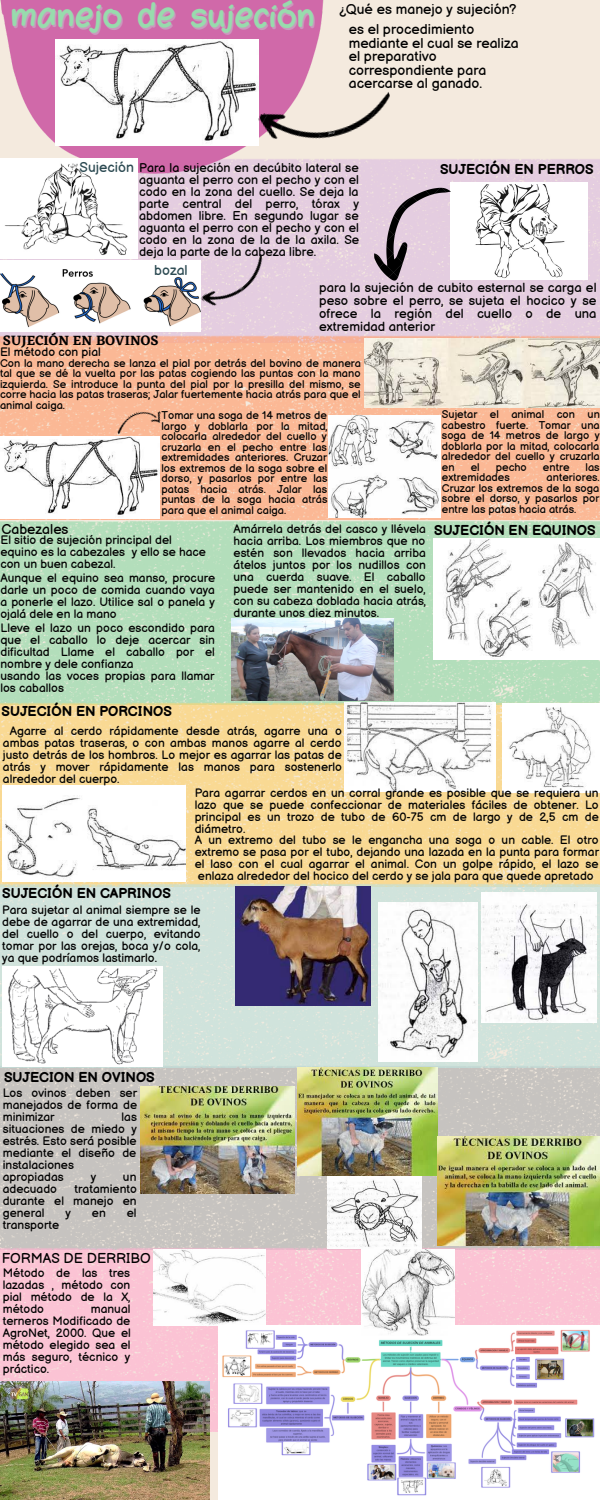
<style>
.page{position:relative;width:600px;height:1500px;background:#f4eade}
.page>*{position:absolute;margin:0;border:0;box-sizing:border-box;transform-origin:0 0}
.t1{font:30px "Mulled Wine Season";color:#98dbad}
.t2{font:14px/13.5px "Balsamiq Sans";color:#000}
.t3{font:700 14px "Balsamiq Sans";color:#000}
.t4{font:600 14px "Eczar";color:#000}
.t5{font:14px "Balsamiq Sans";color:#2c4a52}
.t6{font:13px/12.8px "Balsamiq Sans";color:#000;text-align:justify}
.t7{font:12.5px/12px "Balsamiq Sans";color:#000;text-align:justify}
.t8{font:12px/12px "Balsamiq Sans";color:#000;text-align:justify}
.t9{font:11px/10.5px "Balsamiq Sans";color:#000;text-align:justify}
.s1{font-size:14px;color:#2c4a52}
</style>
<div class="page">
<div style="left:0;top:159px;width:600px;height:177px;background:#e4cde0"></div>
<img style="left:0;top:886px;width:600px;height:362px">
<img style="left:0;top:336px;width:600px;height:550px">
<img style="left:0;top:1248px;width:600px;height:183px">
<img style="left:0;top:0;width:323px;height:174px">
<img style="left:56px;top:40px;width:202px;height:105px">
<img style="left:257px;top:75px;width:141px;height:87px">
<img style="left:0;top:261px;width:201px;height:71px">
<img style="left:0;top:159px;width:137px;height:100px">
<img style="left:451px;top:182px;width:136px;height:97px">
<img style="left:201px;top:248px;width:71px;height:70px">
<img style="left:374px;top:187px;width:77px;height:95px">
<img style="left:364px;top:339px;width:236px;height:69px">
<img style="left:0;top:437px;width:159px;height:81px">
<img style="left:328px;top:416px;width:113px;height:102px">
<img style="left:113px;top:403px;width:51px;height:39px">
<img style="left:434px;top:538px;width:166px;height:121px">
<img style="left:232px;top:619px;width:162px;height:82px">
<img style="left:344px;top:703px;width:152px;height:88px">
<img style="left:502px;top:704px;width:98px;height:88px">
<img style="left:3px;top:785px;width:183px;height:97px">
<img style="left:235px;top:886px;width:135px;height:119px">
<img style="left:378px;top:902px;width:99px;height:159px">
<img style="left:482px;top:892px;width:114px;height:131px">
<img style="left:3px;top:966px;width:160px;height:100px">
<img style="left:328px;top:1176px;width:93px;height:73px">
<img style="left:141px;top:1086px;width:153px;height:108px">
<img style="left:298px;top:1068px;width:139px;height:108px">
<img style="left:438px;top:1137px;width:161px;height:109px">
<img style="left:0;top:1382px;width:210px;height:118px">
<img style="left:153px;top:1249px;width:113px;height:76px">
<img style="left:219px;top:1325px;width:381px;height:175px">
<img style="left:361px;top:1249px;width:93px;height:86px">
<h1 class="t1" style="left:11px;top:-4px;width:305px">manejo de sujeción</h1>
<p class="t2" style="left:349px;top:-1px;width:169px;line-height:20.4px;text-indent:-9px">¿Qué es manejo y sujeción? es el procedimiento</p>
<p class="t2" style="left:349px;top:37px;width:171px">mediante el cual se realiza el preparativo correspondiente para acercarse al ganado.</p>
<p class="t3" style="left:440px;top:161px;width:155px">SUJECIÓN EN PERROS</p>
<p class="t7" style="left:139px;top:162px;width:222px;text-indent:-60px"><span class="s1">Sujeción</span> Para la sujeción en decúbito lateral se aguanta el perro con el pecho y con el codo en la zona del cuello. Se deja la parte central del perro, tórax y abdomen libre. En segundo lugar se aguanta el perro con el pecho y con el codo en la zona de la de la axila. Se deja la parte de la cabeza libre.</p>
<p class="t6" style="left:319px;top:282px;width:279px">para la sujeción de cubito esternal se carga el peso sobre el perro, se sujeta el hocico y se ofrece la región del cuello o de una extremidad anterior</p>
<p class="t8" style="left:0;top:347px;width:102px">El método con pial</p>
<p class="t9" style="left:0;top:358px;width:363px">Con la mano derecha se lanza el pial por detrás del bovino de manera</p>
<p class="t9" style="left:0;top:369px;width:362px">tal que se dé la vuelta por las patas cogiendo las puntas con la mano</p>
<p class="t9" style="left:0;top:379px;width:362px">izquierda. Se introduce la punta del pial por la presilla del mismo, se</p>
<p class="t9" style="left:0;top:390px;width:362px">corre hacia las patas traseras; Jalar fuertemente hacia atrás para que el</p>
<p class="t9" style="left:0;top:400px;width:67px">animal caiga.</p>
<p class="t9" style="left:161px;top:411px;width:167px">Tomar una soga de 14 metros de</p>
<p class="t9" style="left:161px;top:421px;width:168px">largo y doblarla por la mitad,</p>
<p class="t9" style="left:161px;top:432px;width:167px">colocarla alrededor del cuello y</p>
<p class="t9" style="left:161px;top:442px;width:167px">cruzarla en el pecho entre las</p>
<p class="t9" style="left:161px;top:453px;width:167px">extremidades anteriores. Cruzar</p>
<p class="t9" style="left:161px;top:463px;width:167px">los extremos de la soga sobre el</p>
<p class="t9" style="left:161px;top:474px;width:168px">dorso, y pasarlos por entre las</p>
<p class="t9" style="left:161px;top:484px;width:167px">patas hacia atrás. Jalar las</p>
<p class="t9" style="left:161px;top:495px;width:167px">puntas de la soga hacia atrás</p>
<p class="t9" style="left:161px;top:505px;width:126px">para que el animal caiga.</p>
<p class="t5" style="left:154px;top:263px;width:35px">bozal</p>
<p class="t4" style="left:3px;top:332px;width:157px">SUJECIÓN EN BOVINOS</p>
<p class="t9" style="left:442px;top:410px;width:159px">Sujetar el animal con un cabestro fuerte. Tomar una soga de 14 metros de largo y doblarla por la mitad, colocarla alrededor del cuello y cruzarla en</p>
<p class="t9" style="left:471px;top:462px;width:10px">el</p>
<p class="t9" style="left:496px;top:462px;width:33px">pecho</p>
<p class="t9" style="left:543px;top:462px;width:28px">entre</p>
<p class="t9" style="left:586px;top:462px;width:16px">las</p>
<p class="t9" style="left:442px;top:473px;width:69px">extremidades</p>
<p class="t9" style="left:442px;top:473px;width:159px;text-indent:105px">anteriores.<br>Cruzar los extremos de la soga sobre el dorso, y pasarlos por entre las patas hacia atrás.</p>
<p class="t3" style="left:434px;top:522px;width:163px">SUJECIÓN EN EQUINOS</p>
<p class="t8" style="left:234px;top:523px;width:194px">Amárrela detrás del casco y llévela hacia arriba. Los miembros que no estén son llevados hacia arriba átelos juntos por los nudillos con una cuerda suave. El caballo puede ser mantenido en el suelo, con su cabeza doblada hacia atrás, durante unos diez minutos.</p>
<p class="t2" style="left:2px;top:523px;width:68px">Cabezales</p>
<p class="t8" style="left:0;top:535px;width:207px;text-align:left">El sitio de sujeción principal del equino es la cabezales y ello se hace con un buen cabezal.</p>
<p class="t8" style="left:0;top:572px;width:216px">Aunque el equino sea manso, procure darle un poco de comida cuando vaya a ponerle el lazo. Utilice sal o panela y ojalá dele en la mano</p>
<p class="t8" style="left:0;top:623px;width:216px;text-align:left">Lleve el lazo un poco escondido para que el caballo lo deje acercar sin dificultad Llame el caballo por el nombre y dele confianza<br>usando las voces propias para llamar los caballos</p>
<p class="t8" style="left:3px;top:725px;width:341px;text-indent:7px">Agarre al cerdo rápidamente desde atrás, agarre una o ambas patas traseras, o con ambas manos agarre al cerdo justo detrás de los hombros. Lo mejor es agarrar las patas de atrás y mover rápidamente las manos para sostenerlo alrededor del cuerpo.</p>
<p class="t8" style="left:195px;top:787px;width:406px">Para agarrar cerdos en un corral grande es posible que se requiera un lazo que se puede confeccionar de materiales fáciles de obtener. Lo principal es un trozo de tubo de 60-75 cm de largo y de 2,5 cm de diámetro.</p>
<p class="t8" style="left:195px;top:834px;width:406px">A un extremo del tubo se le engancha una soga o un cable. El otro extremo se pasa por el tubo, dejando una lazada en la punta para formar el laso con el cual agarrar el animal. Con un golpe rápido, el lazo se enlaza alrededor del hocico del cerdo y se jala para que quede apretado</p>
<p class="t3" style="left:2px;top:703px;width:172px">SUJECIÓN EN PORCINOS</p>
<p class="t3" style="left:2px;top:885px;width:170px">SUJECIÓN EN CAPRINOS</p>
<p class="t8" style="left:2px;top:905px;width:200px">Para sujetar al animal siempre se le debe de agarrar de una extremidad, del cuello o del cuerpo, evitando tomar por las orejas, boca y/o cola, ya que podríamos lastimarlo.</p>
<p class="t3" style="left:4px;top:1069px;width:152px">SUJECION EN OVINOS</p>
<p class="t8" style="left:3px;top:1087px;width:136px">Los ovinos deben ser manejados de forma de minimizar</p>
<p class="t8" style="left:3px;top:1111px;width:136px;text-align:left;text-indent:119px">las situaciones de miedo y estrés. Esto será posible mediante el diseño de instalaciones apropiadas</p>
<p class="t8" style="left:91px;top:1171px;width:7px">y</p>
<p class="t8" style="left:123px;top:1171px;width:15px">un</p>
<p class="t8" style="left:3px;top:1183px;width:136px;text-indent:72px">tratamiento durante el manejo en general</p>
<p class="t8" style="left:3px;top:1183px;width:56px">adecuado</p>
<p class="t8" style="left:65px;top:1207px;width:7px">y</p>
<p class="t8" style="left:92px;top:1207px;width:15px">en</p>
<p class="t8" style="left:127px;top:1207px;width:11px">el</p>
<p class="t8" style="left:3px;top:1219px;width:58px">transporte</p>
<p class="t8" style="left:3px;top:1268px;width:129px">Método de las tres lazadas , método con pial método de la X, método</p>
<p class="t2" style="left:2px;top:1252px;width:150px">FORMAS DE DERRIBO</p>
<p class="t8" style="left:3px;top:1304px;width:130px;text-indent:88px">manual terneros Modificado de AgroNet, 2000. Que el método elegido sea el más seguro, técnico y práctico.</p>
</div>
